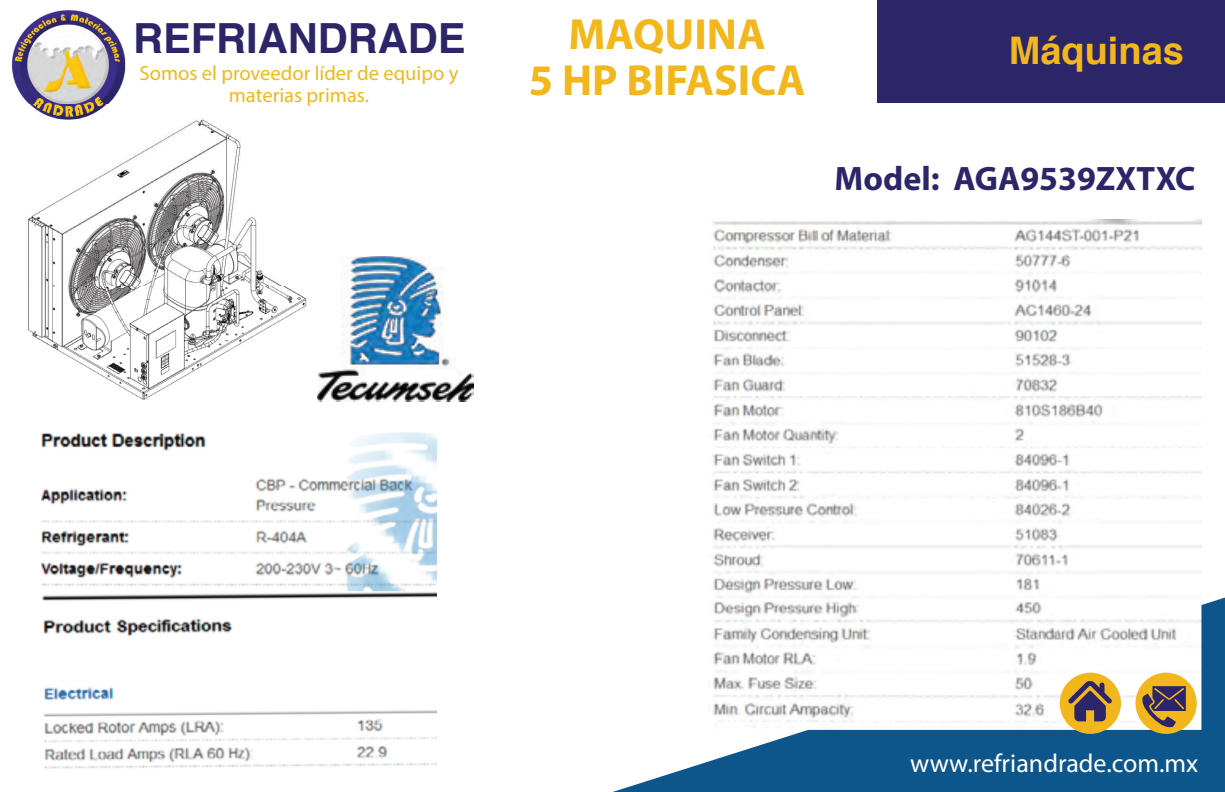
<style>
.page{position:relative;width:1225px;height:792px;background:#fff}
.page>*{position:absolute;margin:0;border:0;box-sizing:border-box;transform-origin:0 0}
.t1{font:700 43.8px "Myriad Pro";color:#f1b71c}
.t2{font:700 41.6px "Helvetica";color:#2c2669}
.t3{font:700 38px "Helvetica";color:#f1b71c}
.t4{font:700 34px "Myriad Pro";color:#2c2669}
.t5{font:26px "Myriad Pro";color:#fff}
.t6{font:20.4px/22px "Myriad Pro";color:#f1b71c;text-align:center}
</style>
<div class="page">
<img style="left:28px;top:119px;width:279px;height:281px">
<img style="left:11px;top:10px;width:115px;height:95px">
<img style="left:28px;top:105px;width:98px;height:15px">
<img style="left:613px;top:598px;width:611px;height:194px">
<div style="left:877px;top:0;width:347px;height:102px;background:#2c2669"></div>
<img style="left:317px;top:256px;width:156px;height:145px">
<img style="left:41px;top:432px;width:396px;height:337px">
<img style="left:705px;top:219px;width:495px;height:383px">
<img style="left:705px;top:602px;width:353px;height:128px">
<img style="left:1058px;top:602px;width:142px;height:3px">
<img style="left:808px;top:605px;width:392px;height:125px">
<div style="left:1135px;top:673px;width:61px;height:61px;background:#f1b71c;border-radius:50%"></div>
<svg style="left:1141px;top:686px;width:44px;height:42px"></svg>
<div style="left:1059px;top:673px;width:61px;height:61px;background:#f1b71c;border-radius:50%"></div>
<svg style="left:1067px;top:680px;width:44px;height:41px"></svg>
<h2 class="t2" style="left:133px;top:21px;width:334px">REFRIANDRADE</h2>
<p class="t6" style="left:139px;top:62px;width:320px">Somos el proveedor líder de equipo y materias primas.</p>
<h1 class="t1" style="left:568px;top:6px;width:199px">MAQUINA</h1>
<h1 class="t1" style="left:528px;top:52px;width:278px">5 HP BIFASICA</h1>
<h3 class="t3" style="left:1008px;top:34px;width:177px">Máquinas</h3>
<h3 class="t4" style="left:834px;top:157px;width:362px">Model: AGA9539ZXTXC</h3>
<p class="t5" style="left:910px;top:747px;width:289px">www.refriandrade.com.mx</p>
</div>
